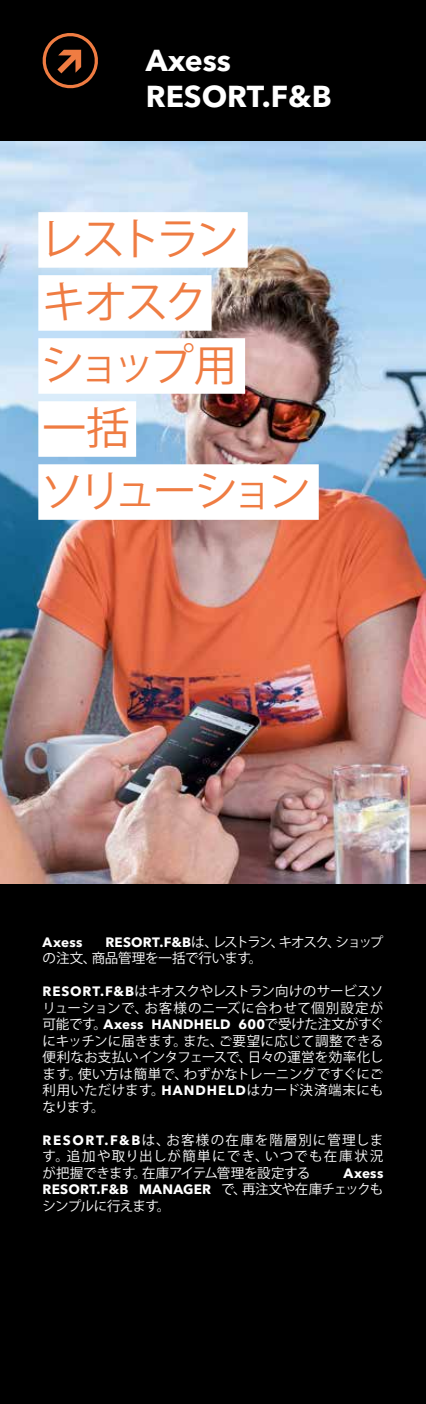
<style>
.page{position:relative;width:426px;height:1404px;background:#fff}
.page>*{position:absolute;margin:0;border:0;box-sizing:border-box;transform-origin:0 0}
.t1{font:43.5px/63px "Koz Go Pr 6 N";letter-spacing:-.11em;color:#ef7c42}
.t2{font:700 30px/36px "Avenir Next Cyr";color:#fff}
.t3{font:13.5px/16.5px "Koz Go Pr 6 N";color:#fff;text-align:justify}
.t4{font:700 13.5px/16.5px "Avenir Next Cyr";letter-spacing:.02em;color:#fff;text-align:right}
.t5{font:13.5px/16.5px "Koz Go Pr 6 N";letter-spacing:-.035em;color:#fff}
.t6{font:13.5px "Koz Go Pr 6 N";letter-spacing:-.05em;color:#fff}
.s1{font-family:"Avenir Next Cyr";font-weight:700}
.s2{font-family:"Koz Go Pr 6 N";font-weight:400}
</style>
<div class="page">
<img style="left:0;top:140px;width:425px;height:744px">
<div style="left:0;top:0;width:425px;height:140px;background:#000"></div>
<div style="left:0;top:884px;width:425px;height:519px;background:#000"></div>
<svg style="left:42px;top:33px;width:56px;height:56px"></svg>
<div style="left:38px;top:212px;width:209px;height:56px;background:#fff"></div>
<div style="left:38px;top:275px;width:173px;height:56px;background:#fff"></div>
<div style="left:38px;top:338px;width:207px;height:56px;background:#fff"></div>
<div style="left:38px;top:401px;width:98px;height:56px;background:#fff"></div>
<div style="left:38px;top:464px;width:280px;height:56px;background:#fff"></div>
<h2 class="t2" style="left:145px;top:43px;width:187px">Axess<br>RESORT.F&amp;B</h2>
<h1 class="t1" style="left:39px;top:208px;width:273px">レストラン<br>キオスク<br>ショップ用<br>一括<br>ソリューション</h1>
<p class="t5" style="left:43px;top:933px;width:342px;text-indent:63px"><span class="s1">RESORT.F&amp;B</span>は、レストラン、キオスク、ショップの注文、商品管理を一括で行います。</p>
<p class="t3" style="left:43px;top:983px;width:342px"><span class="s1">RESORT.F&amp;B</span>はキオスクやレストラン向けのサービスソリューションで、お客様のニーズに合わせて個別設定が</p>
<p class="t4" style="left:43px;top:1015px;width:342px"><span class="s2">可能です。</span>Axess HANDHELD 600<span class="s2">で受けた注文がすぐ</span></p>
<p class="t3" style="left:43px;top:1032px;width:342px">にキッチンに届きます。また、ご要望に応じて調整できる便利なお支払いインタフェースで、日々の運営を効率化します。使い方は簡単で、わずかなトレーニングですぐにご利用いただけます。<span class="s1">HANDHELD</span>はカード決済端末にもなります。</p>
<p class="t3" style="left:43px;top:1131px;width:342px"><span class="s1">RESORT.F&amp;B</span>は、お客様の在庫を階層別に管理します。追加や取り出しが簡単にでき、いつでも在庫状況が把握できます。在庫アイテム管理を設定する</p>
<p class="t4" style="left:43px;top:933px;width:41px">Axess</p>
<p class="t4" style="left:43px;top:1164px;width:342px">Axess<br>RESORT.F&amp;B MANAGER <span class="s2">で、再注文や在庫チェックも</span></p>
<p class="t6" style="left:43px;top:1197px;width:129px">シンプルに行えます。</p>
</div>
